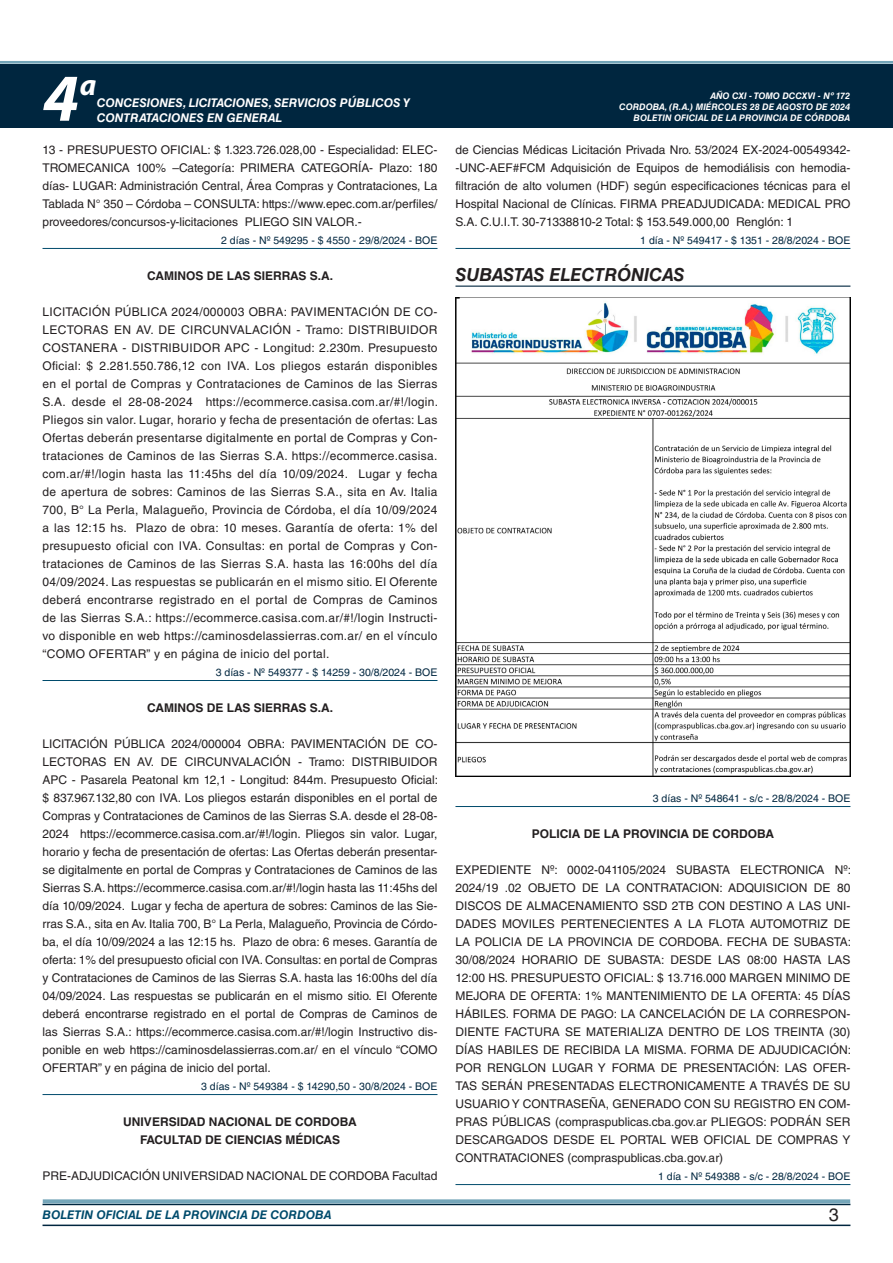
<style>
.page{position:relative;width:893px;height:1263px;background:#fff}
.page>*{position:absolute;margin:0;border:0;box-sizing:border-box;transform-origin:0 0}
.t1{font:italic 700 67.5px "Myriad Pro";color:#fff}
.t2{font:italic 700 30px "Myriad Pro";color:#fff}
.NOMBRE_DE_MINISTERIO{font:italic 700 18px "Helvetica LT Std";color:#231f20}
.t3{font:18px "Helvetica LT Std";color:#231f20}
.TEXTO_BASE{font:12px/18px "Helvetica LT Std";color:#231f20;text-align:justify}
.RESUELVE{font:700 12px "Helvetica LT Std";color:#231f20}
.t4{font:italic 700 12px/14.4px "Helvetica LT Std";color:#fff}
.t5{font:italic 700 12px "Helvetica LT Std";color:#004b6c}
.FECHA_DE_VENCIMIENTO{font:10.5px "Helvetica LT Std";color:#00263f}
.t6{font:italic 700 9px/10.8px "Helvetica LT Std";color:#fff;text-align:right}
</style>
<div class="page">
<div style="left:0;top:61px;width:893px;height:6px;background:#fff;opacity:.75"></div>
<hr style="left:43px;top:1224px;width:807px;height:2px;background:#00263f">
<div style="left:42px;top:1198px;width:809px;height:8px;background:#fff;opacity:.75"></div>
<div style="left:0;top:64px;width:893px;height:64px;background:#00263f"></div>
<hr style="left:43px;top:248px;width:394px;height:1px;background:#004b6c">
<hr style="left:43px;top:680px;width:394px;height:1px;background:#004b6c">
<hr style="left:43px;top:1094px;width:394px;height:1px;background:#004b6c">
<hr style="left:455px;top:248px;width:395px;height:1px;background:#004b6c">
<hr style="left:455px;top:286px;width:395px;height:1px;background:#00263f">
<hr style="left:455px;top:806px;width:395px;height:1px;background:#004b6c">
<hr style="left:455px;top:1184px;width:395px;height:1px;background:#004b6c">
<img style="left:455px;top:297px;width:395px;height:479px">
<h1 class="t1" style="left:43px;top:54px;width:38px">4</h1>
<h2 class="t2" style="left:80px;top:66px;width:18px">a</h2>
<p class="t4" style="left:97px;top:96px;width:315px">CONCESIONES, LICITACIONES, SERVICIOS PÚBLICOS Y<br>CONTRATACIONES EN GENERAL</p>
<p class="TEXTO_BASE" style="left:43px;top:141px;width:396px">13 - PRESUPUESTO OFICIAL: $ 1.323.726.028,00 - Especialidad: ELEC-TROMECANICA 100% –Categoría: PRIMERA CATEGORÍA- Plazo: 180 días- LUGAR: Administración Central, Área Compras y Contrataciones, La Tablada N° 350 – Córdoba – CONSULTA: https://www.epec.com.ar/perfiles/ proveedores/concursos-y-licitaciones PLIEGO SIN VALOR.-</p>
<p class="FECHA_DE_VENCIMIENTO" style="left:221px;top:234px;width:218px">2 días - Nº 549295 - $ 4550 - 29/8/2024 - BOE</p>
<p class="RESUELVE" style="left:147px;top:268px;width:188px">CAMINOS DE LAS SIERRAS S.A.</p>
<p class="TEXTO_BASE" style="left:43px;top:303px;width:397px">LICITACIÓN PÚBLICA 2024/000003 OBRA: PAVIMENTACIÓN DE CO-LECTORAS EN AV. DE CIRCUNVALACIÓN - Tramo: DISTRIBUIDOR COSTANERA - DISTRIBUIDOR APC - Longitud: 2.230m. Presupuesto Oficial: $ 2.281.550.786,12 con IVA. Los pliegos estarán disponibles en el portal de Compras y Contrataciones de Caminos de las Sierras S.A. desde el 28-08-2024 https://ecommerce.casisa.com.ar/#!/login.<br>Pliegos sin valor. Lugar, horario y fecha de presentación de ofertas: Las Ofertas deberán presentarse digitalmente en portal de Compras y Con&shy;trataciones de Caminos de las Sierras S.A. https://ecommerce.casisa. com.ar/#!/login hasta las 11:45hs del día 10/09/2024. Lugar y fecha de apertura de sobres: Caminos de las Sierras S.A., sita en Av. Italia 700, B° La Perla, Malagueño, Provincia de Córdoba, el día 10/09/2024 a las 12:15 hs. Plazo de obra: 10 meses. Garantía de oferta: 1% del presupuesto oficial con IVA. Consultas: en portal de Compras y Con&shy;trataciones de Caminos de las Sierras S.A. hasta las 16:00hs del día 04/09/2024. Las respuestas se publicarán en el mismo sitio. El Oferente deberá encontrarse registrado en el portal de Compras de Caminos de las Sierras S.A.: https://ecommerce.casisa.com.ar/#!/login Instructi&shy;vo disponible en web https://caminosdelassierras.com.ar/ en el vínculo “COMO OFERTAR” y en página de inicio del portal.</p>
<p class="FECHA_DE_VENCIMIENTO" style="left:216px;top:666px;width:223px">3 días - Nº 549377 - $ 14259 - 30/8/2024 - BOE</p>
<p class="RESUELVE" style="left:147px;top:700px;width:188px">CAMINOS DE LAS SIERRAS S.A.</p>
<p class="TEXTO_BASE" style="left:43px;top:735px;width:397px">LICITACIÓN PÚBLICA 2024/000004 OBRA: PAVIMENTACIÓN DE CO-LECTORAS EN AV. DE CIRCUNVALACIÓN - Tramo: DISTRIBUIDOR APC - Pasarela Peatonal km 12,1 - Longitud: 844m. Presupuesto Oficial: $ 837.967.132,80 con IVA. Los pliegos estarán disponibles en el portal de Compras y Contrataciones de Caminos de las Sierras S.A. desde el 28-08- 2024 https://ecommerce.casisa.com.ar/#!/login. Pliegos sin valor. Lugar, horario y fecha de presentación de ofertas: Las Ofertas deberán presentar&shy;se digitalmente en portal de Compras y Contrataciones de Caminos de las Sierras S.A. https://ecommerce.casisa.com.ar/#!/login hasta las 11:45hs del día 10/09/2024. Lugar y fecha de apertura de sobres: Caminos de las Sie&shy;rras S.A., sita en Av. Italia 700, B° La Perla, Malagueño, Provincia de Córdo&shy;ba, el día 10/09/2024 a las 12:15 hs. Plazo de obra: 6 meses. Garantía de oferta: 1% del presupuesto oficial con IVA. Consultas: en portal de Compras y Contrataciones de Caminos de las Sierras S.A. hasta las 16:00hs del día 04/09/2024. Las respuestas se publicarán en el mismo sitio. El Oferente deberá encontrarse registrado en el portal de Compras de Caminos de las Sierras S.A.: https://ecommerce.casisa.com.ar/#!/login Instructivo dis&shy;ponible en web https://caminosdelassierras.com.ar/ en el vínculo “COMO OFERTAR” y en página de inicio del portal.</p>
<p class="FECHA_DE_VENCIMIENTO" style="left:201px;top:1080px;width:238px">3 días - Nº 549384 - $ 14290,50 - 30/8/2024 - BOE</p>
<p class="RESUELVE" style="left:123px;top:1114px;width:235px">UNIVERSIDAD NACIONAL DE CORDOBA</p>
<p class="RESUELVE" style="left:140px;top:1132px;width:201px">FACULTAD DE CIENCIAS MÉDICAS</p>
<p class="TEXTO_BASE" style="left:43px;top:1167px;width:396px">PRE-ADJUDICACIÓN UNIVERSIDAD NACIONAL DE CORDOBA Facultad</p>
<p class="t6" style="left:619px;top:91px;width:233px">AÑO CXI - TOMO DCCXVI - Nº 172<br>CORDOBA, (R.A.) MIÉRCOLES 28 DE AGOSTO DE 2024</p>
<p class="t6" style="left:634px;top:112px;width:218px">BOLETIN OFICIAL DE LA PROVINCIA DE CÓRDOBA</p>
<p class="TEXTO_BASE" style="left:455px;top:141px;width:396px">de Ciencias Médicas Licitación Privada Nro. 53/2024 EX-2024-00549342- -UNC-AEF#FCM Adquisición de Equipos de hemodiálisis con hemodia&shy;filtración de alto volumen (HDF) según especificaciones técnicas para el Hospital Nacional de Clínicas. FIRMA PREADJUDICADA: MEDICAL PRO S.A. C.U.I.T. 30-71338810-2 Total: $ 153.549.000,00 Renglón: 1</p>
<p class="FECHA_DE_VENCIMIENTO" style="left:640px;top:234px;width:212px">1 día - Nº 549417 - $ 1351 - 28/8/2024 - BOE</p>
<p class="NOMBRE_DE_MINISTERIO" style="left:455px;top:264px;width:230px">SUBASTAS ELECTRÓNICAS</p>
<p class="FECHA_DE_VENCIMIENTO" style="left:653px;top:792px;width:199px">3 días - Nº 548641 - s/c - 28/8/2024 - BOE</p>
<p class="RESUELVE" style="left:532px;top:826px;width:244px">POLICIA DE LA PROVINCIA DE CORDOBA</p>
<p class="TEXTO_BASE" style="left:455px;top:861px;width:397px">EXPEDIENTE Nº: 0002-041105/2024 SUBASTA ELECTRONICA Nº:<br>2024/19 .02 OBJETO DE LA CONTRATACION: ADQUISICION DE 80<br>DISCOS DE ALMACENAMIENTO SSD 2TB CON DESTINO A LAS UNI-DADES MOVILES PERTENECIENTES A LA FLOTA AUTOMOTRIZ DE LA POLICIA DE LA PROVINCIA DE CORDOBA. FECHA DE SUBASTA:<br>30/08/2024 HORARIO DE SUBASTA: DESDE LAS 08:00 HASTA LAS 12:00 HS. PRESUPUESTO OFICIAL: $ 13.716.000 MARGEN MINIMO DE MEJORA DE OFERTA: 1% MANTENIMIENTO DE LA OFERTA: 45 DÍAS HÁBILES. FORMA DE PAGO: LA CANCELACIÓN DE LA CORRESPON-DIENTE FACTURA SE MATERIALIZA DENTRO DE LOS TREINTA (30)<br>DÍAS HABILES DE RECIBIDA LA MISMA. FORMA DE ADJUDICACIÓN:<br>POR RENGLON LUGAR Y FORMA DE PRESENTACIÓN: LAS OFER-TAS SERÁN PRESENTADAS ELECTRONICAMENTE A TRAVÉS DE SU USUARIO Y CONTRASEÑA, GENERADO CON SU REGISTRO EN COM-PRAS PÚBLICAS (compraspublicas.cba.gov.ar PLIEGOS: PODRÁN SER DESCARGADOS DESDE EL PORTAL WEB OFICIAL DE COMPRAS Y CONTRATACIONES (compraspublicas.cba.gov.ar)</p>
<p class="FECHA_DE_VENCIMIENTO" style="left:658px;top:1170px;width:194px">1 día - Nº 549388 - s/c - 28/8/2024 - BOE</p>
<p class="t5" style="left:43px;top:1208px;width:290px">BOLETIN OFICIAL DE LA PROVINCIA DE CORDOBA</p>
<h3 class="t3" style="left:829px;top:1204px;width:12px">3</h3>
</div>
